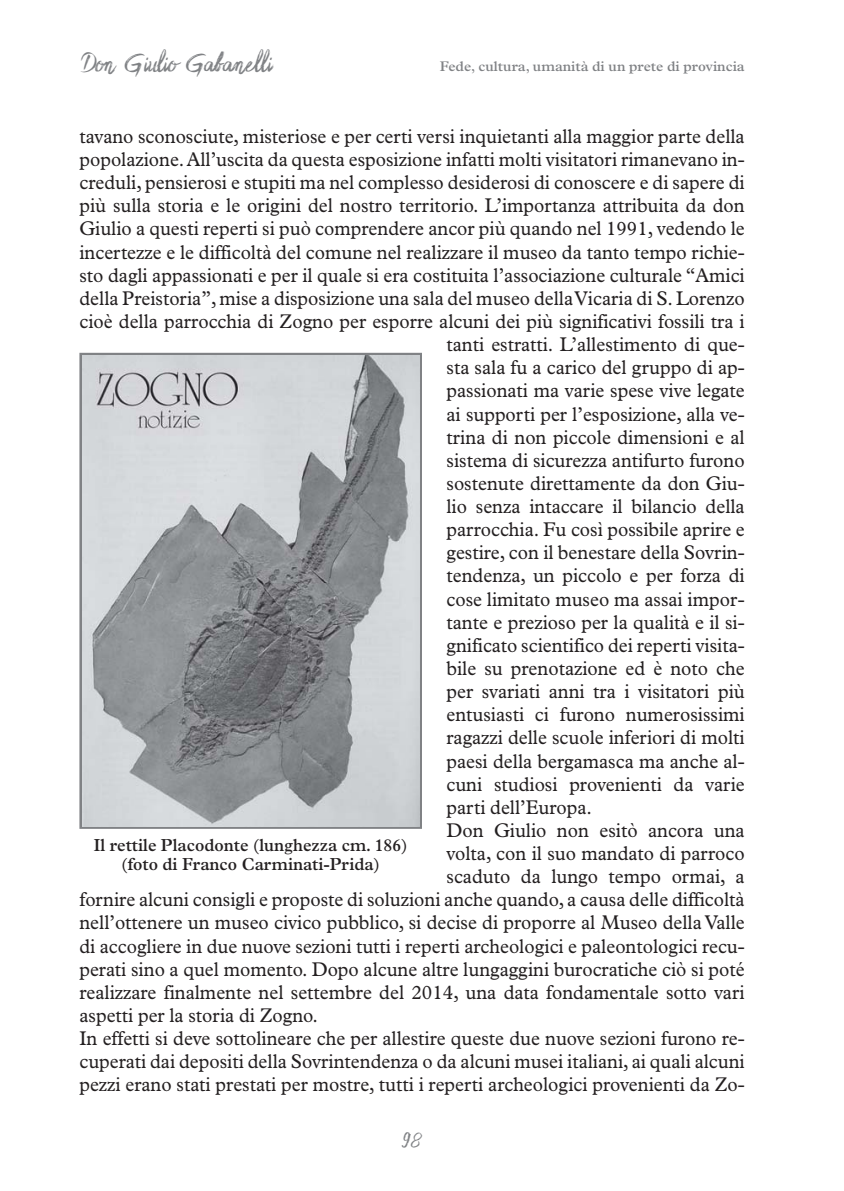
<style>
.page{position:relative;width:844px;height:1191px;background:#fff}
.page>*{position:absolute;margin:0;border:0;box-sizing:border-box;transform-origin:0 0}
.t1{font:21px "Sidney Demo Rough";letter-spacing:-.23em;color:#808285}
.t2{font:19.95px "Plantin Std";color:#231f20;scale:.95 1}
.t3{font:600 17.5px/18.9px "Plantin Std";color:#231f20;text-align:center;scale:.95 1}
.t4{font:15.75px "Sidney Demo Rough";color:#808285}
.t5{font:600 14px "Plantin Std";color:#808285}
</style>
<div class="page">
<div style="left:79px;top:353px;width:343px;height:476px;border:3px solid #808285"></div>
<img style="left:82px;top:355px;width:337px;height:471px">
<p class="t1" style="left:79px;top:51px;width:198px">Don Giulio Gabanelli</p>
<p class="t5" style="left:440px;top:61px;width:306px">Fede, cultura, umanità di un prete di provincia</p>
<p class="t2" style="left:79px;top:129px;width:701px">tavano sconosciute, misteriose e per certi versi inquietanti alla maggior parte della</p>
<p class="t2" style="left:79px;top:152px;width:701px">popolazione. All’uscita da questa esposizione infatti molti visitatori rimanevano in-</p>
<p class="t2" style="left:79px;top:175px;width:701px">creduli, pensierosi e stupiti ma nel complesso desiderosi di conoscere e di sapere di</p>
<p class="t2" style="left:79px;top:198px;width:701px">più sulla storia e le origini del nostro territorio. L’importanza attribuita da don</p>
<p class="t2" style="left:79px;top:222px;width:701px">Giulio a questi reperti si può comprendere ancor più quando nel 1991, vedendo le</p>
<p class="t2" style="left:79px;top:245px;width:701px">incertezze e le difficoltà del comune nel realizzare il museo da tanto tempo richie-</p>
<p class="t2" style="left:79px;top:268px;width:701px">sto dagli appassionati e per il quale si era costituita l’associazione culturale “Amici</p>
<p class="t2" style="left:79px;top:291px;width:701px">della Preistoria”, mise a disposizione una sala del museo della Vicaria di S. Lorenzo</p>
<p class="t2" style="left:79px;top:314px;width:701px">cioè della parrocchia di Zogno per esporre alcuni dei più significativi fossili tra i</p>
<p class="t2" style="left:446px;top:337px;width:315px">tanti estratti. L’allestimento di que-</p>
<p class="t2" style="left:446px;top:360px;width:315px">sta sala fu a carico del gruppo di ap-</p>
<p class="t2" style="left:446px;top:383px;width:315px">passionati ma varie spese vive legate</p>
<p class="t2" style="left:446px;top:407px;width:315px">ai supporti per l’esposizione, alla ve-</p>
<p class="t2" style="left:446px;top:430px;width:315px">trina di non piccole dimensioni e al</p>
<p class="t2" style="left:446px;top:453px;width:315px">sistema di sicurezza antifurto furono</p>
<p class="t2" style="left:446px;top:476px;width:315px">sostenute direttamente da don Giu-</p>
<p class="t2" style="left:446px;top:499px;width:315px">lio senza intaccare il bilancio della</p>
<p class="t2" style="left:446px;top:522px;width:315px">parrocchia. Fu così possibile aprire e</p>
<p class="t2" style="left:446px;top:545px;width:315px">gestire, con il benestare della Sovrin-</p>
<p class="t2" style="left:446px;top:568px;width:315px">tendenza, un piccolo e per forza di</p>
<p class="t2" style="left:446px;top:592px;width:315px">cose limitato museo ma assai impor-</p>
<p class="t2" style="left:446px;top:615px;width:315px">tante e prezioso per la qualità e il si-</p>
<p class="t2" style="left:446px;top:638px;width:315px">gnificato scientifico dei reperti visita-</p>
<p class="t2" style="left:446px;top:661px;width:315px">bile su prenotazione ed è noto che</p>
<p class="t2" style="left:446px;top:684px;width:315px">per svariati anni tra i visitatori più</p>
<p class="t2" style="left:446px;top:707px;width:315px">entusiasti ci furono numerosissimi</p>
<p class="t2" style="left:446px;top:730px;width:315px">ragazzi delle scuole inferiori di molti</p>
<p class="t2" style="left:446px;top:753px;width:315px">paesi della bergamasca ma anche al-</p>
<p class="t2" style="left:446px;top:777px;width:315px">cuni studiosi provenienti da varie</p>
<p class="t2" style="left:446px;top:800px;width:155px">parti dell’Europa.</p>
<p class="t2" style="left:446px;top:823px;width:315px">Don Giulio non esitò ancora una</p>
<p class="t2" style="left:446px;top:846px;width:315px">volta, con il suo mandato di parroco</p>
<p class="t2" style="left:446px;top:869px;width:315px">scaduto da lungo tempo ormai, a</p>
<p class="t2" style="left:79px;top:892px;width:701px">fornire alcuni consigli e proposte di soluzioni anche quando, a causa delle difficoltà</p>
<p class="t2" style="left:79px;top:915px;width:701px">nell’ottenere un museo civico pubblico, si decise di proporre al Museo della Valle</p>
<p class="t2" style="left:79px;top:938px;width:701px">di accogliere in due nuove sezioni tutti i reperti archeologici e paleontologici recu-</p>
<p class="t2" style="left:79px;top:962px;width:701px">perati sino a quel momento. Dopo alcune altre lungaggini burocratiche ciò si poté</p>
<p class="t2" style="left:79px;top:985px;width:701px">realizzare finalmente nel settembre del 2014, una data fondamentale sotto vari</p>
<p class="t2" style="left:79px;top:1008px;width:253px">aspetti per la storia di Zogno.</p>
<p class="t2" style="left:79px;top:1031px;width:701px">In effetti si deve sottolineare che per allestire queste due nuove sezioni furono re-</p>
<p class="t2" style="left:79px;top:1054px;width:701px">cuperati dai depositi della Sovrintendenza o da alcuni musei italiani, ai quali alcuni</p>
<p class="t2" style="left:79px;top:1077px;width:701px">pezzi erano stati prestati per mostre, tutti i reperti archeologici provenienti da Zo-</p>
<p class="t3" style="left:94px;top:837px;width:331px">Il rettile Placodonte (lunghezza cm. 186) (foto di Franco Carminati-Prida)</p>
<p class="t4" style="left:401px;top:1131px;width:22px">98</p>
</div>
